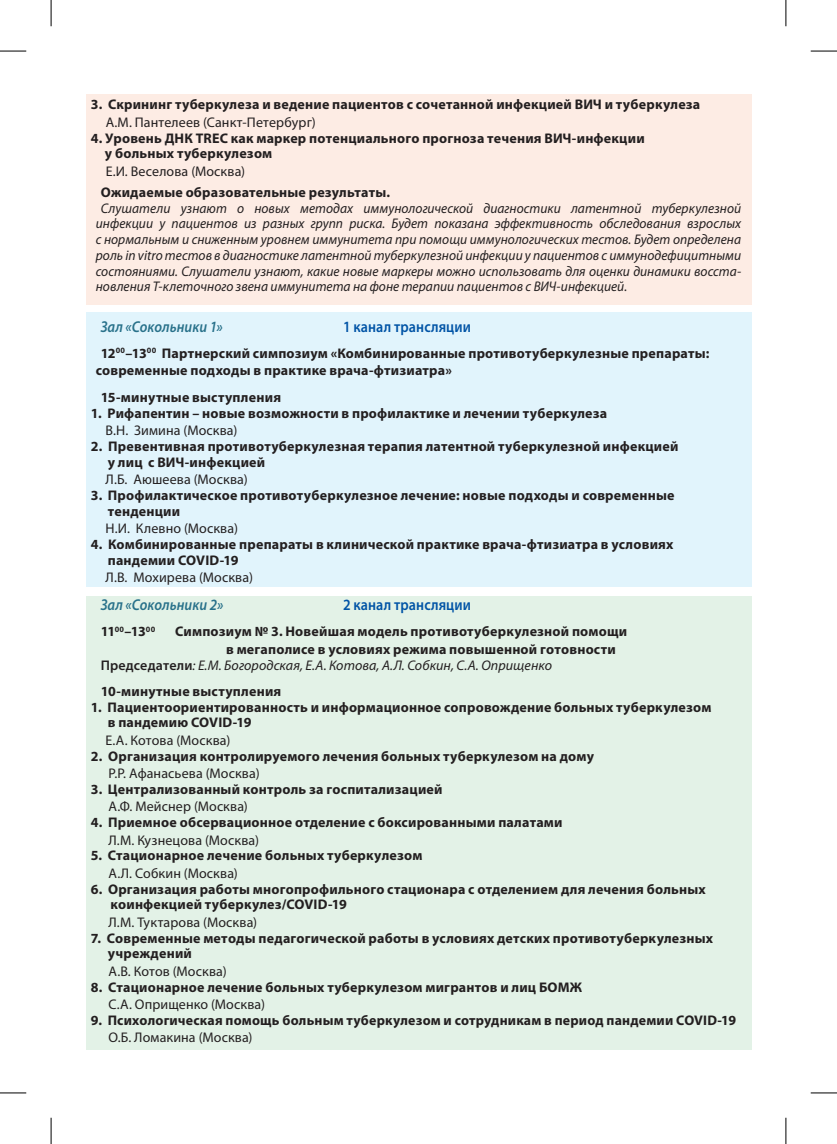
<style>
.page{position:relative;width:837px;height:1144px;background:#fff}
.page>*{position:absolute;margin:0;border:0;box-sizing:border-box;transform-origin:0 0}
.t1{font:italic 600 15.75px "Myriad Pro";letter-spacing:.005em;color:#28718a;scale:.9 1}
.t2{font:600 15.75px "Myriad Pro";letter-spacing:.01em;color:#0154a6;scale:.9 1}
.t3{font:700 14px/15.8px "Myriad Pro";letter-spacing:.015em;color:#231f20}
.t4{font:italic 14px/15.8px "Myriad Pro";letter-spacing:.005em;color:#231f20;text-align:justify;scale:.96 1}
.t5{font:14px "Myriad Pro";letter-spacing:.01em;color:#231f20}
.t6{font:italic 14px/26.2px "Myriad Pro";letter-spacing:.005em;color:#231f20}
.s1{font-weight:600;font-style:normal}
.s2{font-weight:700;font-style:normal}
</style>
<div class="page">
<div style="left:86px;top:94px;width:665px;height:210px;background:#fdece4"></div>
<div style="left:86px;top:312px;width:665px;height:275px;background:#e1f4fc"></div>
<div style="left:86px;top:596px;width:665px;height:454px;background:#e3f2e7"></div>
<svg style="left:0;top:51px;width:26px;height:1px"></svg>
<svg style="left:810px;top:51px;width:26px;height:1px"></svg>
<svg style="left:0;top:1092px;width:26px;height:1px"></svg>
<svg style="left:810px;top:1092px;width:26px;height:1px"></svg>
<svg style="left:51px;top:0;width:1px;height:26px"></svg>
<svg style="left:51px;top:1118px;width:1px;height:26px"></svg>
<svg style="left:785px;top:0;width:1px;height:26px"></svg>
<svg style="left:785px;top:1118px;width:1px;height:26px"></svg>
<p class="t3" style="left:91px;top:96px;width:611px">3. Скрининг туберкулеза и ведение пациентов с сочетанной инфекцией ВИЧ и туберкулеза</p>
<p class="t5" style="left:106px;top:114px;width:211px">А.М. Пантелеев (Санкт-Петербург)</p>
<p class="t3" style="left:105px;top:130px;width:541px;text-indent:-14px">4. Уровень ДНК TREC как маркер потенциального прогноза течения ВИЧ-инфекции у больных туберкулезом</p>
<p class="t5" style="left:106px;top:163px;width:141px">Е.И. Веселова (Москва)</p>
<p class="t3" style="left:101px;top:184px;width:291px">Ожидаемые образовательные результаты.</p>
<p class="t4" style="left:96px;top:200px;width:673px;text-indent:5px">Слушатели узнают о новых методах иммунологической диагностики латентной туберкулезной инфекции у пациентов из разных групп риска. Будет показана эффективность обследования взрослых с нормальным и сниженным уровнем иммунитета при помощи иммунологических тестов. Будет определена роль in vitro тестов в диагностике латентной туберкулезной инфекции у пациентов с иммунодефицитными состояниями. Слушатели узнают, какие новые маркеры можно использовать для оценки динамики восста&shy;новления Т-клеточного звена иммунитета на фоне терапии пациентов с ВИЧ-инфекцией.</p>
<p class="t1" style="left:101px;top:316px;width:137px">Зал «Сокольники 1»</p>
<p class="t2" style="left:343px;top:316px;width:144px">1 канал трансляции</p>
<p class="t3" style="left:96px;top:344px;width:615px;line-height:17.5px;text-indent:5px">12<sup>00</sup>–13<sup>00</sup> Партнерский симпозиум «Комбинированные противотуберкулезные препараты: современные подходы в практике врача-фтизиатра»</p>
<p class="t3" style="left:101px;top:389px;width:182px">15-минутные выступления</p>
<p class="t3" style="left:91px;top:404px;width:518px">1. Рифапентин – новые возможности в профилактике и лечении туберкулеза</p>
<p class="t5" style="left:106px;top:422px;width:133px">В.Н. Зимина (Москва)</p>
<p class="t3" style="left:108px;top:438px;width:572px;text-indent:-17px">2. Превентивная противотуберкулезная терапия латентной туберкулезной инфекцией у лиц с ВИЧ-инфекцией</p>
<p class="t5" style="left:106px;top:471px;width:144px">Л.Б. Аюшеева (Москва)</p>
<p class="t3" style="left:108px;top:487px;width:568px;text-indent:-17px">3. Профилактическое противотуберкулезное лечение: новые подходы и современные тенденции</p>
<p class="t5" style="left:106px;top:520px;width:134px">Н.И. Клевно (Москва)</p>
<p class="t3" style="left:108px;top:536px;width:567px;text-indent:-17px">4. Комбинированные препараты в клинической практике врача-фтизиатра в условиях пандемии COVID-19</p>
<p class="t5" style="left:106px;top:569px;width:149px">Л.В. Мохирева (Москва)</p>
<p class="t1" style="left:101px;top:595px;width:138px">Зал «Сокольники 2»</p>
<p class="t2" style="left:343px;top:595px;width:144px">2 канал трансляции</p>
<p class="t3" style="left:101px;top:623px;width:56px">11<sup>00</sup>–13<sup>00</sup></p>
<p class="t3" style="left:226px;top:622px;width:402px;line-height:17.5px;text-indent:-51px">Симпозиум № 3. Новейшая модель противотуберкулезной помощи в мегаполисе в условиях режима повышенной готовности</p>
<p class="t6" style="left:101px;top:651px;width:452px"><span class="s1">Председатели</span>: Е.М. Богородская, Е.А. Котова, А.Л. Собкин, С.А. Оприщенко<br><span class="s2">10-минутные выступления</span></p>
<p class="t3" style="left:108px;top:698px;width:605px;text-indent:-17px">1. Пациентоориентированность и информационное сопровождение больных туберкулезом в пандемию COVID-19</p>
<p class="t5" style="left:106px;top:731px;width:126px">Е.А. Котова (Москва)</p>
<p class="t3" style="left:91px;top:747px;width:504px">2. Организация контролируемого лечения больных туберкулезом на дому</p>
<p class="t5" style="left:109px;top:765px;width:152px">Р.Р. Афанасьева (Москва)</p>
<p class="t3" style="left:91px;top:781px;width:353px">3. Централизованный контроль за госпитализацией</p>
<p class="t5" style="left:109px;top:798px;width:141px">А.Ф. Мейснер (Москва)</p>
<p class="t3" style="left:91px;top:814px;width:473px">4. Приемное обсервационное отделение с боксированными палатами</p>
<p class="t5" style="left:109px;top:831px;width:152px">Л.М. Кузнецова (Москва)</p>
<p class="t3" style="left:91px;top:847px;width:333px">5. Стационарное лечение больных туберкулезом</p>
<p class="t5" style="left:109px;top:864px;width:131px">А.Л. Собкин (Москва)</p>
<p class="t3" style="left:111px;top:880px;width:596px;text-indent:-20px">6. Организация работы многопрофильного стационара с отделением для лечения больных коинфекцией туберкулез/COVID-19</p>
<p class="t5" style="left:109px;top:913px;width:150px">Л.М. Туктарова (Москва)</p>
<p class="t3" style="left:108px;top:929px;width:606px;text-indent:-17px">7. Современные методы педагогической работы в условиях детских противотуберкулезных учреждений</p>
<p class="t5" style="left:109px;top:962px;width:120px">А.В. Котов (Москва)</p>
<p class="t3" style="left:91px;top:978px;width:492px">8. Стационарное лечение больных туберкулезом мигрантов и лиц БОМЖ</p>
<p class="t5" style="left:109px;top:996px;width:158px">С.А. Оприщенко (Москва)</p>
<p class="t3" style="left:91px;top:1012px;width:646px">9. Психологическая помощь больным туберкулезом и сотрудникам в период пандемии COVID-19</p>
<p class="t5" style="left:109px;top:1029px;width:145px">О.Б. Ломакина (Москва)</p>
</div>
